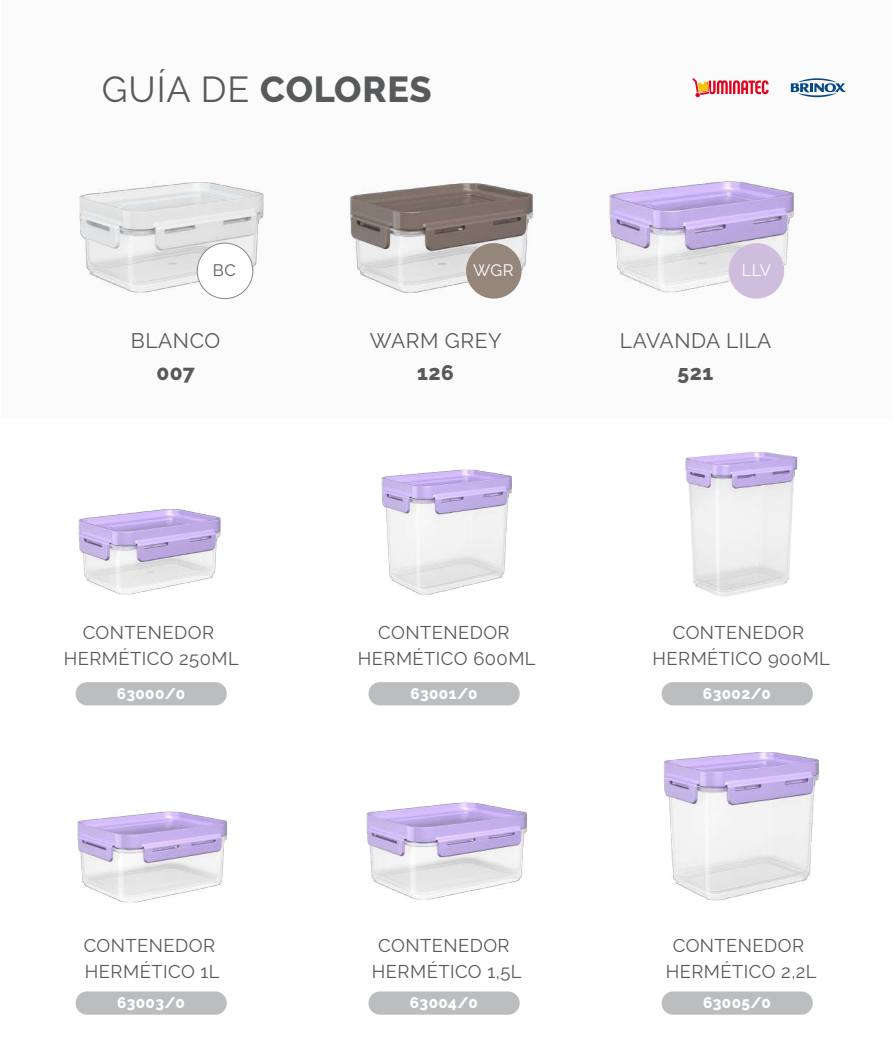
<style>
.page{position:relative;width:893px;height:1063px;background:#fff}
.page>*{position:absolute;margin:0;border:0;box-sizing:border-box;transform-origin:0 0}
.t1{font:800 36px "Raleway";letter-spacing:.02em;color:#58595b}
.t2{font:21px "Raleway";letter-spacing:.025em;color:#58595b}
.t3{font:800 21px "Raleway";letter-spacing:.025em;color:#58595b}
.t4{font:18.45px/26.1px "Raleway";letter-spacing:.025em;color:#58595b;text-align:center}
.t5{font:16.5px "Raleway";letter-spacing:.01em;color:#fff}
.t6{font:16.5px "Raleway";color:#58595b}
.t7{font:800 15.3px "Raleway";letter-spacing:.025em;color:#fff}
.s1{font-weight:400}
</style>
<div class="page">
<div style="left:1px;top:0;width:891px;height:418px;background:#f7f7f8"></div>
<img style="left:609px;top:181px;width:185px;height:111px">
<img style="left:350px;top:183px;width:183px;height:110px">
<img style="left:79px;top:182px;width:185px;height:118px">
<div style="left:197px;top:243px;width:56px;height:56px;background:#fff;border-radius:50%"></div>
<div style="left:197px;top:243px;width:56px;height:56px;border:1px solid #888;border-radius:50%"></div>
<div style="left:466px;top:243px;width:56px;height:56px;background:#95867c;border-radius:50%"></div>
<div style="left:729px;top:243px;width:55px;height:56px;background:#cebddc;border-radius:50%"></div>
<img style="left:78px;top:509px;width:143px;height:86px">
<div style="left:76px;top:682px;width:151px;height:23px;background:#bcbdbf;border-radius:11px"></div>
<div style="left:369px;top:682px;width:151px;height:23px;background:#bcbdbf;border-radius:11px"></div>
<div style="left:662px;top:682px;width:151px;height:23px;background:#bcbdbf;border-radius:11px"></div>
<div style="left:76px;top:992px;width:151px;height:23px;background:#bcbdbf;border-radius:11px"></div>
<div style="left:369px;top:992px;width:151px;height:23px;background:#bcbdbf;border-radius:11px"></div>
<div style="left:662px;top:992px;width:151px;height:23px;background:#bcbdbf;border-radius:11px"></div>
<img style="left:381px;top:469px;width:131px;height:126px">
<img style="left:685px;top:452px;width:113px;height:145px">
<img style="left:366px;top:802px;width:161px;height:98px">
<img style="left:663px;top:752px;width:156px;height:149px">
<img style="left:77px;top:811px;width:150px;height:92px">
<svg style="left:692px;top:78px;width:77px;height:19px"></svg>
<svg style="left:791px;top:78px;width:55px;height:19px"></svg>
<h1 class="t1" style="left:102px;top:69px;width:331px"><span class="s1">GUÍA DE</span> COLORES</h1>
<p class="t6" style="left:213px;top:261px;width:24px">BC</p>
<p class="t5" style="left:473px;top:261px;width:42px">WGR</p>
<p class="t5" style="left:742px;top:261px;width:31px">LLV</p>
<p class="t2" style="left:131px;top:329px;width:91px">BLANCO</p>
<p class="t3" style="left:156px;top:360px;width:40px">007</p>
<p class="t4" style="left:64px;top:620px;width:177px">CONTENEDOR<br>HERMÉTICO 250ML</p>
<p class="t2" style="left:370px;top:329px;width:133px">WARM GREY</p>
<p class="t3" style="left:417px;top:360px;width:38px">126</p>
<p class="t2" style="left:620px;top:329px;width:153px">LAVANDA LILA</p>
<p class="t3" style="left:677px;top:360px;width:37px">521</p>
<p class="t4" style="left:358px;top:620px;width:179px">CONTENEDOR<br>HERMÉTICO 600ML</p>
<p class="t4" style="left:652px;top:620px;width:179px">CONTENEDOR<br>HERMÉTICO 900ML</p>
<p class="t7" style="left:117px;top:685px;width:70px">63000/0</p>
<p class="t7" style="left:410px;top:685px;width:69px">63001/0</p>
<p class="t7" style="left:703px;top:685px;width:70px">63002/0</p>
<p class="t4" style="left:84px;top:932px;width:137px;text-align:left">CONTENEDOR<br>HERMÉTICO 1L</p>
<p class="t4" style="left:372px;top:932px;width:151px">CONTENEDOR<br>HERMÉTICO 1,5L</p>
<p class="t4" style="left:666px;top:932px;width:152px">CONTENEDOR<br>HERMÉTICO 2,2L</p>
<p class="t7" style="left:117px;top:994px;width:69px">63003/0</p>
<p class="t7" style="left:410px;top:994px;width:70px">63004/0</p>
<p class="t7" style="left:703px;top:994px;width:69px">63005/0</p>
</div>
